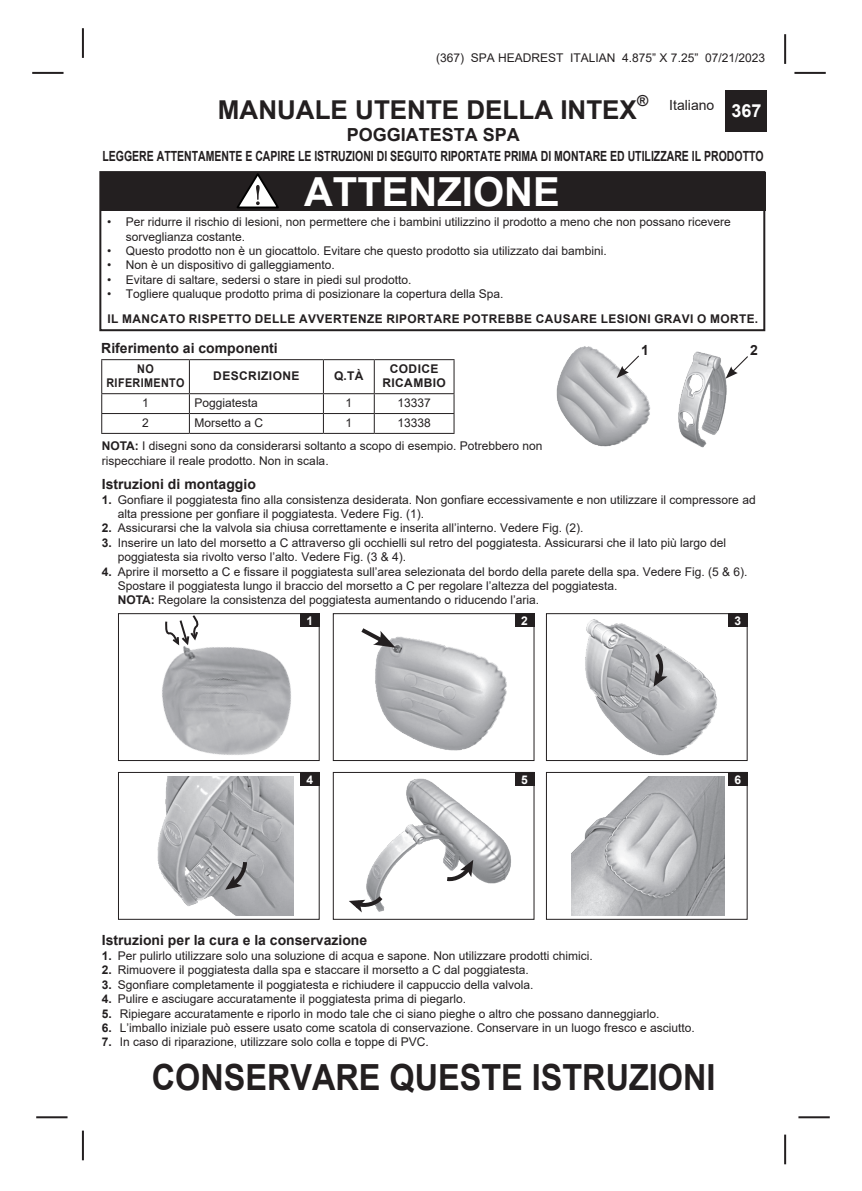
<style>
.page{position:relative;width:862px;height:1191px;background:#fff}
.page>*{position:absolute;margin:0;border:0;box-sizing:border-box;transform-origin:0 0}
.t1{font:700 40px "Arial";color:#fff}
.t2{font:700 36px "Arial";color:#231f20;scale:.9 1}
.t3{font:700 26px "Arial";color:#231f20}
.t4{font:700 18px "Arial";color:#231f20}
.t5{font:700 18px "Arial";color:#fff}
.t6{font:700 15.2px "Arial";color:#231f20}
.t7{font:700 14px "Arial";color:#231f20;scale:.75 1}
.t8{font:700 14px "Arial";color:#231f20}
.t9{font:14px "Arial";color:#231f20}
.t10{font:12px/14.4px "Arial";color:#231f20}
.t11{font:700 12px/14.4px "Arial";letter-spacing:.035em;color:#231f20;text-align:center}
.t12{font:700 12px/14.4px "Arial";letter-spacing:.035em;color:#231f20;text-align:center;scale:.9 1}
.t13{font:700 12px "Arial";color:#fff}
.s1{font-weight:700}
</style>
<div class="page">
<hr style="left:32px;top:72px;width:32px;height:2px;background:#231f20">
<hr style="left:36px;top:1116px;width:32px;height:2px;background:#231f20">
<hr style="left:794px;top:72px;width:32px;height:2px;background:#231f20">
<hr style="left:798px;top:1116px;width:32px;height:2px;background:#231f20">
<hr style="left:82px;top:28px;width:2px;height:30px;background:#231f20">
<hr style="left:784px;top:34px;width:2px;height:30px;background:#231f20">
<hr style="left:82px;top:1130px;width:2px;height:30px;background:#231f20">
<hr style="left:784px;top:1134px;width:2px;height:30px;background:#231f20">
<div style="left:725px;top:91px;width:42px;height:41px;background:#231f20"></div>
<div style="left:101px;top:172px;width:664px;height:38px;background:#231f20"></div>
<div style="left:99px;top:171px;width:666px;height:160px;border:2px solid #231f20"></div>
<svg style="left:237px;top:173px;width:42px;height:35px"></svg>
<svg style="left:101px;top:360px;width:353px;height:73px"></svg>
<hr style="left:101px;top:433px;width:88px;height:1px;background:#231f20">
<hr style="left:189px;top:433px;width:134px;height:1px;background:#231f20">
<hr style="left:323px;top:433px;width:51px;height:1px;background:#231f20">
<hr style="left:374px;top:433px;width:80px;height:1px;background:#231f20">
<hr style="left:101px;top:359px;width:88px;height:1px;background:#231f20">
<hr style="left:101px;top:360px;width:1px;height:33px;background:#231f20">
<hr style="left:189px;top:359px;width:134px;height:1px;background:#231f20">
<hr style="left:189px;top:360px;width:1px;height:33px;background:#231f20">
<hr style="left:323px;top:359px;width:51px;height:1px;background:#231f20">
<hr style="left:323px;top:360px;width:1px;height:33px;background:#231f20">
<hr style="left:374px;top:359px;width:80px;height:1px;background:#231f20">
<hr style="left:374px;top:360px;width:1px;height:33px;background:#231f20">
<hr style="left:453px;top:360px;width:1px;height:33px;background:#231f20">
<hr style="left:101px;top:393px;width:88px;height:1px;background:#231f20">
<hr style="left:189px;top:393px;width:134px;height:1px;background:#231f20">
<hr style="left:323px;top:393px;width:51px;height:1px;background:#231f20">
<hr style="left:374px;top:393px;width:80px;height:1px;background:#231f20">
<img style="left:556px;top:346px;width:94px;height:101px">
<img style="left:678px;top:351px;width:49px;height:97px">
<svg style="left:616px;top:354px;width:24px;height:24px"></svg>
<svg style="left:725px;top:355px;width:23px;height:24px"></svg>
<div style="left:118px;top:772px;width:202px;height:147px;border:1px solid #231f20"></div>
<div style="left:333px;top:772px;width:201px;height:147px;border:1px solid #231f20"></div>
<div style="left:546px;top:772px;width:201px;height:147px;border:1px solid #231f20"></div>
<div style="left:300px;top:772px;width:19px;height:14px;background:#231f20"></div>
<div style="left:515px;top:772px;width:19px;height:14px;background:#231f20"></div>
<div style="left:728px;top:772px;width:19px;height:14px;background:#231f20"></div>
<img style="left:366px;top:778px;width:145px;height:114px">
<img style="left:571px;top:776px;width:153px;height:139px">
<img style="left:157px;top:780px;width:136px;height:135px">
<svg style="left:442px;top:858px;width:34px;height:62px"></svg>
<svg style="left:349px;top:892px;width:36px;height:21px"></svg>
<svg style="left:224px;top:858px;width:25px;height:34px"></svg>
<div style="left:118px;top:613px;width:202px;height:148px;border:1px solid #231f20"></div>
<div style="left:333px;top:613px;width:201px;height:148px;border:1px solid #231f20"></div>
<div style="left:546px;top:613px;width:201px;height:148px;border:1px solid #231f20"></div>
<div style="left:300px;top:613px;width:19px;height:14px;background:#231f20"></div>
<div style="left:515px;top:613px;width:19px;height:14px;background:#231f20"></div>
<div style="left:728px;top:613px;width:19px;height:14px;background:#231f20"></div>
<img style="left:139px;top:613px;width:176px;height:167px">
<img style="left:585px;top:619px;width:132px;height:137px">
<img style="left:375px;top:636px;width:132px;height:115px">
<svg style="left:650px;top:649px;width:15px;height:39px"></svg>
<svg style="left:361px;top:628px;width:34px;height:19px"></svg>
<svg style="left:164px;top:614px;width:36px;height:33px"></svg>
<p class="t10" style="left:436px;top:50px;width:330px">(367) SPA HEADREST ITALIAN 4.875” X 7.25” 07/21/2023</p>
<p class="t3" style="left:218px;top:91px;width:420px">MANUALE UTENTE DELLA INTEX</p>
<p class="t6" style="left:637px;top:90px;width:13px">®</p>
<p class="t4" style="left:347px;top:122px;width:175px">POGGIATESTA SPA</p>
<p class="t9" style="left:669px;top:95px;width:47px">Italiano</p>
<h3 class="t5" style="left:731px;top:98px;width:32px">367</h3>
<p class="t7" style="left:102px;top:146px;width:883px">LEGGERE ATTENTAMENTE E CAPIRE LE ISTRUZIONI DI SEGUITO RIPORTATE PRIMA DI MONTARE ED UTILIZZARE IL PRODOTTO</p>
<p class="t1" style="left:304px;top:163px;width:257px">ATTENZIONE</p>
<p class="t10" style="left:107px;top:215px;width:625px">• Per ridurre il rischio di lesioni, non permettere che i bambini utilizzino il prodotto a meno che non possano ricevere</p>
<p class="t10" style="left:126px;top:229px;width:121px">sorveglianza costante.</p>
<p class="t10" style="left:107px;top:243px;width:501px">• Questo prodotto non è un giocattolo. Evitare che questo prodotto sia utilizzato dai bambini.</p>
<p class="t10" style="left:107px;top:258px;width:229px">• Non è un dispositivo di galleggiamento.</p>
<p class="t10" style="left:107px;top:272px;width:306px">• Evitare di saltare, sedersi o stare in piedi sul prodotto.</p>
<p class="t10" style="left:107px;top:287px;width:398px">• Togliere qualuque prodotto prima di posizionare la copertura della Spa.</p>
<p class="t11" style="left:107px;top:311px;width:652px">IL MANCATO RISPETTO DELLE AVVERTENZE RIPORTARE POTREBBE CAUSARE LESIONI GRAVI O MORTE.</p>
<p class="t8" style="left:101px;top:338px;width:178px">Riferimento ai componenti</p>
<p class="t12" style="left:106px;top:362px;width:88px">NO<br>RIFERIMENTO</p>
<p class="t11" style="left:213px;top:369px;width:88px">DESCRIZIONE</p>
<p class="t11" style="left:334px;top:369px;width:31px">Q.TÀ</p>
<p class="t11" style="left:382px;top:362px;width:65px">CODICE<br>RICAMBIO</p>
<p class="t10" style="left:142px;top:395px;width:8px">1</p>
<p class="t10" style="left:194px;top:395px;width:65px">Poggiatesta</p>
<p class="t10" style="left:345px;top:395px;width:8px">1</p>
<p class="t10" style="left:397px;top:395px;width:35px">13337</p>
<p class="t10" style="left:142px;top:415px;width:8px">2</p>
<p class="t10" style="left:194px;top:415px;width:70px">Morsetto a C</p>
<p class="t10" style="left:345px;top:415px;width:8px">1</p>
<p class="t10" style="left:397px;top:415px;width:35px">13338</p>
<p class="t10" style="left:102px;top:439px;width:442px"><span class="s1">NOTA:</span> I disegni sono da considerarsi soltanto a scopo di esempio. Potrebbero non rispecchiare il reale prodotto. Non in scala.</p>
<p class="t8" style="left:641px;top:340px;width:9px">1</p>
<p class="t8" style="left:750px;top:340px;width:9px">2</p>
<p class="t8" style="left:102px;top:474px;width:156px">Istruzioni di montaggio</p>
<p class="t10" style="left:118px;top:492px;width:639px;text-indent:-16px"><span class="s1">1.</span> Gonfiare il poggiatesta fino alla consistenza desiderata. Non gonfiare eccessivamente e non utilizzare il compressore ad alta pressione per gonfiare il poggiatesta. Vedere Fig. (1).</p>
<p class="t10" style="left:102px;top:521px;width:483px"><span class="s1">2.</span> Assicurarsi che la valvola sia chiusa correttamente e inserita all’interno. Vedere Fig. (2).</p>
<p class="t10" style="left:118px;top:535px;width:610px;text-indent:-16px"><span class="s1">3.</span> Inserire un lato del morsetto a C attraverso gli occhielli sul retro del poggiatesta. Assicurarsi che il lato più largo del poggiatesta sia rivolto verso l’alto. Vedere Fig. (3 &amp; 4).</p>
<p class="t10" style="left:118px;top:564px;width:631px;text-indent:-16px"><span class="s1">4.</span> Aprire il morsetto a C e fissare il poggiatesta sull’area selezionata del bordo della parete della spa. Vedere Fig. (5 &amp; 6).<br>Spostare il poggiatesta lungo il braccio del morsetto a C per regolare l’altezza del poggiatesta.</p>
<p class="t10" style="left:118px;top:593px;width:423px"><span class="s1">NOTA:</span> Regolare la consistenza del poggiatesta aumentando o riducendo l’aria.</p>
<p class="t13" style="left:306px;top:612px;width:8px">1</p>
<p class="t13" style="left:521px;top:612px;width:8px">2</p>
<p class="t13" style="left:734px;top:612px;width:8px">3</p>
<p class="t13" style="left:306px;top:771px;width:8px">4</p>
<p class="t13" style="left:521px;top:771px;width:8px">5</p>
<p class="t13" style="left:734px;top:771px;width:8px">6</p>
<p class="t8" style="left:102px;top:930px;width:267px">Istruzioni per la cura e la conservazione</p>
<p class="t10" style="left:102px;top:948px;width:492px"><span class="s1">1.</span> Per pulirlo utilizzare solo una soluzione di acqua e sapone. Non utilizzare prodotti chimici.</p>
<p class="t10" style="left:102px;top:962px;width:428px"><span class="s1">2.</span> Rimuovere il poggiatesta dalla spa e staccare il morsetto a C dal poggiatesta.</p>
<p class="t10" style="left:102px;top:977px;width:433px"><span class="s1">3.</span> Sgonfiare completamente il poggiatesta e richiudere il cappuccio della valvola.</p>
<p class="t10" style="left:102px;top:991px;width:366px"><span class="s1">4.</span> Pulire e asciugare accuratamente il poggiatesta prima di piegarlo.</p>
<p class="t10" style="left:102px;top:1006px;width:559px"><span class="s1">5.</span> Ripiegare accuratamente e riporlo in modo tale che ci siano pieghe o altro che possano danneggiarlo.</p>
<p class="t10" style="left:102px;top:1020px;width:594px"><span class="s1">6.</span> L’imballo iniziale può essere usato come scatola di conservazione. Conservare in un luogo fresco e asciutto.</p>
<p class="t10" style="left:102px;top:1034px;width:328px"><span class="s1">7.</span> In caso di riparazione, utilizzare solo colla e toppe di PVC.</p>
<p class="t2" style="left:152px;top:1051px;width:628px">CONSERVARE QUESTE ISTRUZIONI</p>
</div>
